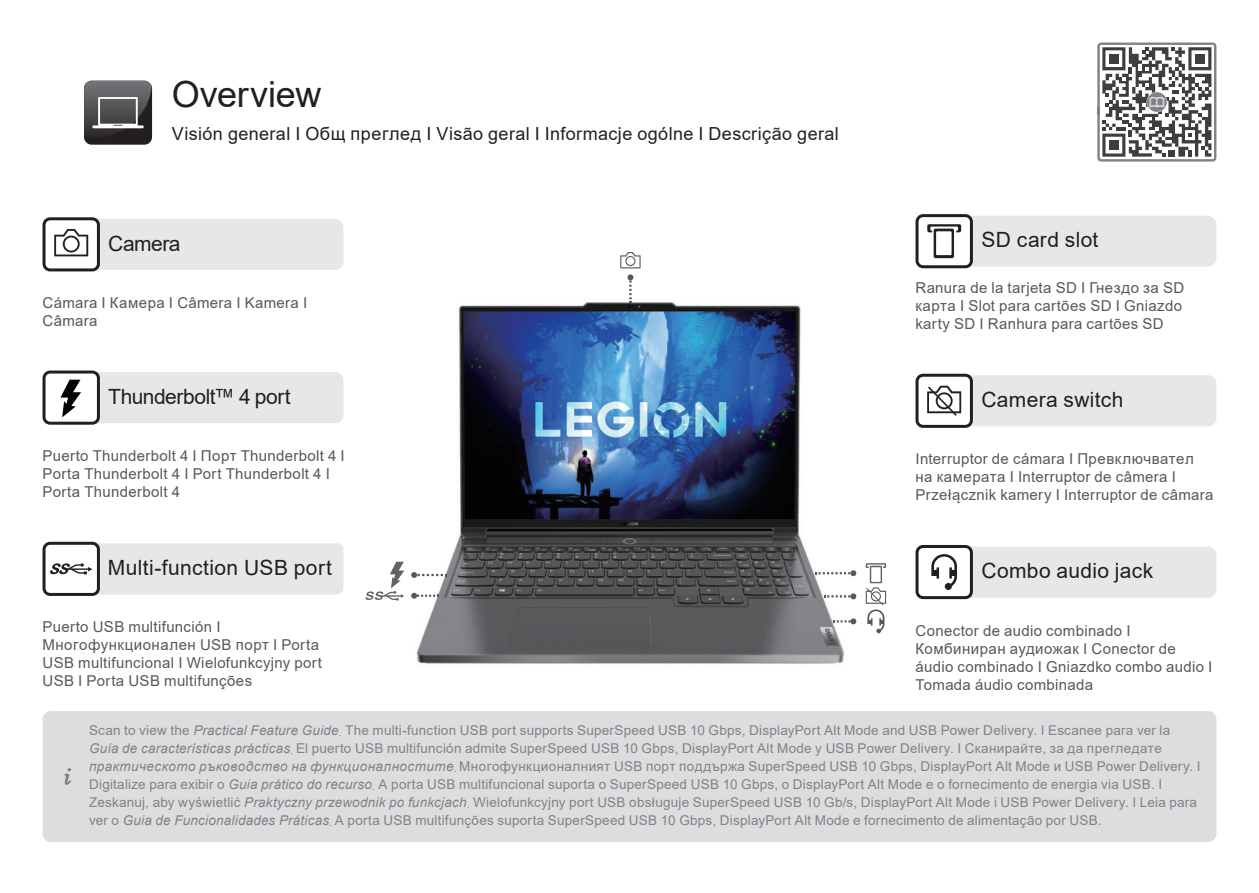
<style>
.page{position:relative;width:1259px;height:893px;background:#fff}
.page>*{position:absolute;margin:0;border:0;box-sizing:border-box;transform-origin:0 0}
.title_addtional_info{font:36px "Arial";letter-spacing:-.005em;color:#231f20}
.title_addtional_info-2{font:21px "Arial";letter-spacing:.015em;color:#231f20}
.title_addtional_info-3{font:21px "Arial";letter-spacing:-.02em;color:#231f20}
.title_addtional_info-4{font:18px "Arial";letter-spacing:.025em;color:#231f20}
.title_addtional_info-5{font:15px/18px "Arial";letter-spacing:.025em;color:#57585a}
.body_info_60_hui{font:13.5px/18px "Arial";letter-spacing:.015em;color:#808285}
.s1{font-style:italic}
.s2{font-family:"Adobe Song Std";font-weight:300}
</style>
<div class="page">
<img style="left:330px;top:302px;width:604px;height:362px">
<svg style="left:620px;top:252px;width:20px;height:16px"></svg>
<svg style="left:411px;top:593px;width:27px;height:6px"></svg>
<svg style="left:815px;top:570px;width:41px;height:6px"></svg>
<svg style="left:824px;top:593px;width:32px;height:6px"></svg>
<svg style="left:833px;top:618px;width:23px;height:6px"></svg>
<svg style="left:411px;top:572px;width:35px;height:6px"></svg>
<svg style="left:627px;top:274px;width:6px;height:29px"></svg>
<svg style="left:865px;top:563px;width:21px;height:70px"></svg>
<div style="left:84px;top:81px;width:68px;height:64px;background:#231f20;border-radius:8px"></div>
<img style="left:84px;top:81px;width:68px;height:54px">
<svg style="left:92px;top:97px;width:52px;height:31px"></svg>
<svg style="left:365px;top:562px;width:39px;height:38px"></svg>
<div style="left:43px;top:711px;width:1173px;height:131px;background:#dcdddf;border-radius:9px"></div>
<svg style="left:64px;top:768px;width:7px;height:17px"></svg>
<svg style="left:915px;top:214px;width:301px;height:54px"></svg>
<div style="left:915px;top:374px;width:58px;height:54px;background:#fff;border:3px solid #231f20;border-radius:6px"></div>
<svg style="left:927px;top:375px;width:289px;height:51px"></svg>
<div style="left:915px;top:545px;width:58px;height:54px;background:#fff;border:3px solid #231f20;border-radius:6px"></div>
<svg style="left:931px;top:546px;width:285px;height:52px"></svg>
<div style="left:43px;top:217px;width:57px;height:54px;border:3px solid #231f20;border-radius:6px"></div>
<svg style="left:54px;top:219px;width:289px;height:51px"></svg>
<div style="left:43px;top:371px;width:57px;height:54px;background:#fff;border:3px solid #231f20;border-radius:6px"></div>
<svg style="left:60px;top:372px;width:283px;height:51px"></svg>
<div style="left:43px;top:542px;width:57px;height:54px;background:#fff;border:3px solid #231f20;border-radius:6px"></div>
<svg style="left:50px;top:543px;width:293px;height:51px"></svg>
<svg style="left:1097px;top:43px;width:119px;height:119px"></svg>
<p class="title_addtional_info" style="left:172px;top:70px;width:151px">Overview</p>
<p class="title_addtional_info-4" style="left:172px;top:121px;width:668px">Visión general I Общ преглед I Visão geral I Informacje ogólne I Descrição geral</p>
<p class="title_addtional_info-2" style="left:108px;top:229px;width:74px">Camera</p>
<p class="title_addtional_info-5" style="left:43px;top:294px;width:266px">Cámara I Камера I Câmera I Kamera I<br>Câmara</p>
<p class="title_addtional_info-2" style="left:981px;top:225px;width:119px">SD card slot</p>
<p class="title_addtional_info-5" style="left:915px;top:279px;width:270px">Ranura de la tarjeta SD I Гнездо за SD карта I Slot para cartões SD I Gniazdo karty SD I Ranhura para cartões SD</p>
<p class="title_addtional_info-3" style="left:108px;top:382px;width:184px">Thunderbolt™ 4 port</p>
<p class="title_addtional_info-2" style="left:981px;top:385px;width:144px">Camera switch</p>
<p class="title_addtional_info-5" style="left:43px;top:447px;width:304px">Puerto Thunderbolt 4 I Порт Thunderbolt 4 I<br>Porta Thunderbolt 4 I Port Thunderbolt 4 I<br>Porta Thunderbolt 4</p>
<p class="title_addtional_info-5" style="left:915px;top:450px;width:299px">Interruptor de cámara I Превключвател на камерата I Interruptor de câmera I<br>Przełącznik kamery I Interruptor de câmara</p>
<p class="title_addtional_info-2" style="left:108px;top:553px;width:226px">Multi-function USB port</p>
<p class="title_addtional_info-2" style="left:981px;top:556px;width:174px">Combo audio jack</p>
<p class="title_addtional_info-5" style="left:43px;top:618px;width:281px">Puerto USB multifunción I Многофункционален USB порт I Porta USB multifuncional I Wielofunkcyjny port USB I Porta USB multifunções</p>
<p class="title_addtional_info-5" style="left:915px;top:621px;width:298px">Conector de audio combinado I<br>Комбиниран аудиожак I Conector de áudio combinado I Gniazdko combo audio I<br>Tomada áudio combinada</p>
<p class="body_info_60_hui" style="left:89px;top:722px;width:1113px">Scan to view the <span class="s1">Practical Feature Guide</span><span class="s2">.</span> The multi-function USB port supports SuperSpeed USB 10 Gbps, DisplayPort Alt Mode and USB Power Delivery. I Escanee para ver la <span class="s1">Guía de características prácticas</span><span class="s2">.</span> El puerto USB multifunción admite SuperSpeed USB 10 Gbps, DisplayPort Alt Mode y USB Power Delivery. I Сканирайте, за да прегледате <span class="s1">практическото ръководство на функционалностите</span><span class="s2">.</span> Многофункционалният USB порт поддържа SuperSpeed USB 10 Gbps, DisplayPort Alt Mode и USB Power Delivery. I Digitalize para exibir o <span class="s1">Guia prático do recurso</span><span class="s2">.</span> A porta USB multifuncional suporta o SuperSpeed USB 10 Gbps, o DisplayPort Alt Mode e o fornecimento de energia via USB. I Zeskanuj, aby wyświetlić <span class="s1">Praktyczny przewodnik po funkcjach</span><span class="s2">.</span> Wielofunkcyjny port USB obsługuje SuperSpeed USB 10 Gb/s, DisplayPort Alt Mode i USB Power Delivery. I Leia para ver o <span class="s1">Guia de Funcionalidades Práticas</span><span class="s2">.</span> A porta USB multifunções suporta SuperSpeed USB 10 Gbps, DisplayPort Alt Mode e fornecimento de alimentação por USB.</p>
</div>
